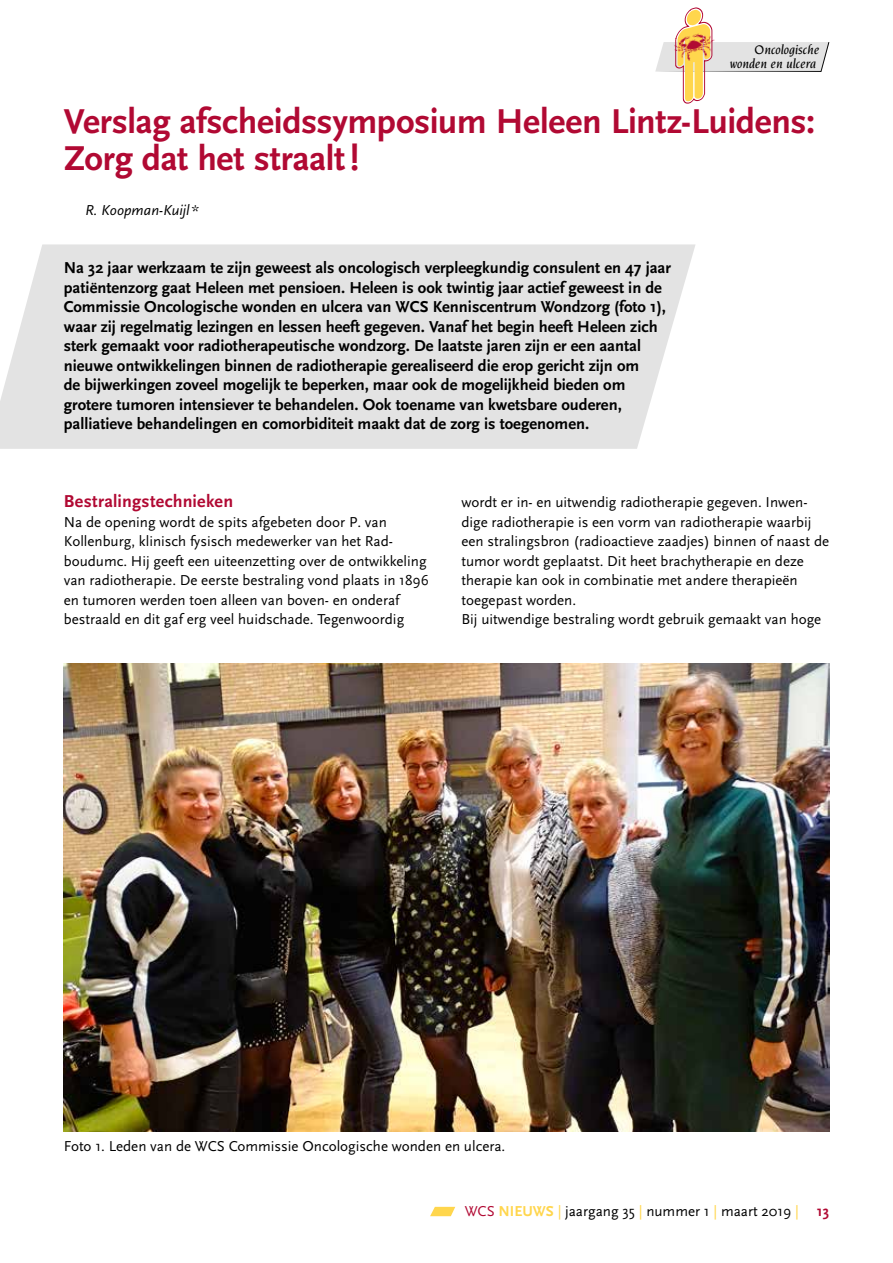
<style>
.page{position:relative;width:893px;height:1263px;background:#fff}
.page>*{position:absolute;margin:0;border:0;box-sizing:border-box;transform-origin:0 0}
.t1{font:700 36px/37.5px "Scala Sans";letter-spacing:-.01em;color:#b10933}
.t2{font:700 18px "Scala Sans";letter-spacing:.015em;color:#b10933}
.t3{font:700 16.5px/19.5px "Scala Sans";color:#000}
.t4{font:15px/19.5px "Scala Sans";color:#000}
.t5{font:italic 15px "Scala Sans";color:#000}
.t6{font:italic 500 13.5px/13.5px "Novarese Std";color:#000;text-align:right}
.s1{color:#b10933}
.s2{font-weight:700;color:#ffd64d}
.s3{color:#ffd64d}
.s4{font-weight:700;color:#b10933}
</style>
<div class="page">
<svg style="left:430px;top:1207px;width:25px;height:9px"></svg>
<div style="left:0;top:244px;width:695px;height:205px;background:#e3e3e3"></div>
<img style="left:64px;top:663px;width:765px;height:468px">
<svg style="left:655px;top:7px;width:175px;height:97px"></svg>
<img style="left:671px;top:30px;width:47px;height:33px">
<p class="t6" style="left:730px;top:43px;width:91px">Oncologische wonden en ulcera</p>
<h1 class="t1" style="left:64px;top:103px;width:753px">Verslag afscheidssymposium Heleen Lintz-Luidens:<br>Zorg dat het straalt!</h1>
<p class="t5" style="left:85px;top:202px;width:115px">R. Koopman-Kuijl *</p>
<p class="t3" style="left:64px;top:259px;width:609px">Na 32 jaar werkzaam te zijn geweest als oncologisch verpleegkundig consulent en 47 jaar patiëntenzorg gaat Heleen met pensioen. Heleen is ook twintig jaar actief geweest in de Commissie Oncologische wonden en ulcera van WCS Kenniscentrum Wondzorg (foto 1), waar zij regelmatig lezingen en lessen heeft gegeven. Vanaf het begin heeft Heleen zich sterk gemaakt voor radiotherapeutische wondzorg. De laatste jaren zijn er een aantal nieuwe ontwikkelingen binnen de radiotherapie gerealiseerd die erop gericht zijn om<br>de bijwerkingen zoveel mogelijk te beperken, maar ook de mogelijkheid bieden om grotere tumoren intensiever te behandelen. Ook toename van kwetsbare ouderen, palliatieve behandelingen en comorbiditeit maakt dat de zorg is toegenomen.</p>
<p class="t2" style="left:64px;top:492px;width:171px">Bestralingstechnieken</p>
<p class="t4" style="left:64px;top:512px;width:367px">Na de opening wordt de spits afgebeten door P. van Kollenburg, klinisch fysisch medewerker van het Rad&shy;boudumc. Hij geeft een uiteenzetting over de ontwikkeling van radiotherapie. De eerste bestraling vond plaats in 1896 en tumoren werden toen alleen van boven- en onderaf bestraald en dit gaf erg veel huidschade. Tegenwoordig</p>
<p class="t4" style="left:461px;top:493px;width:369px">wordt er in- en uitwendig radiotherapie gegeven. Inwen&shy;dige radiotherapie is een vorm van radiotherapie waarbij een stralingsbron (radioactieve zaadjes) binnen of naast de tumor wordt geplaatst. Dit heet brachytherapie en deze therapie kan ook in combinatie met andere therapieën toegepast worden.<br>Bij uitwendige bestraling wordt gebruik gemaakt van hoge</p>
<p class="t4" style="left:64px;top:1136px;width:443px">Foto 1. Leden van de WCS Commissie Oncologische wonden en ulcera.</p>
<p class="t4" style="left:465px;top:1202px;width:366px"><span class="s1">WCS</span> <span class="s2">NIEUWS</span> <span class="s3">|</span> jaargang 35 <span class="s3">|</span> nummer 1 <span class="s3">|</span> maart 2019 <span class="s3">|</span> <span class="s4">13</span></p>
</div>
